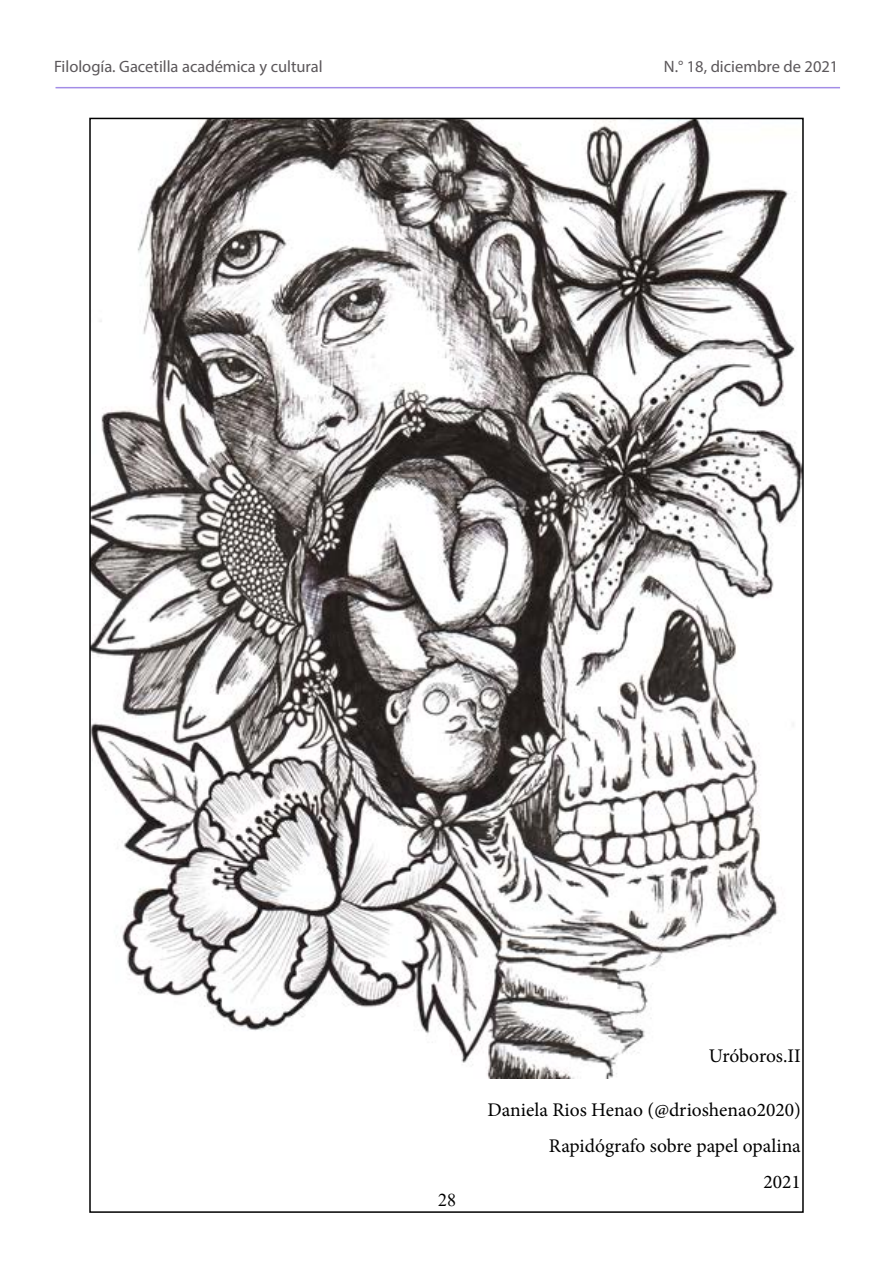
<style>
.page{position:relative;width:893px;height:1263px;background:#fff}
.page>*{position:absolute;margin:0;border:0;box-sizing:border-box;transform-origin:0 0}
.t1{font:19.35px/36px "Minion Pro";color:#000;text-align:right}
.t2{font:18px "Times New Roman";color:#000}
.t3{font:16.5px "Myriad Pro";color:#5b575a}
</style>
<div class="page">
<hr style="left:56px;top:87px;width:784px;height:1px;background:#471ccf">
<img style="left:92px;top:121px;width:709px;height:957px">
<p class="t3" style="left:54px;top:56px;width:270px">Filología. Gacetilla académica y cultural</p>
<p class="t3" style="left:664px;top:56px;width:176px">N.° 18, diciembre de 2021</p>
<p class="t2" style="left:438px;top:1190px;width:19px">28</p>
<p class="t1" style="left:709px;top:1038px;width:93px">Uróboros.II</p>
<p class="t1" style="left:487px;top:1092px;width:315px">Daniela Rios Henao (@drioshenao2020)<br>Rapidógrafo sobre papel opalina<br>2021</p>
</div>
